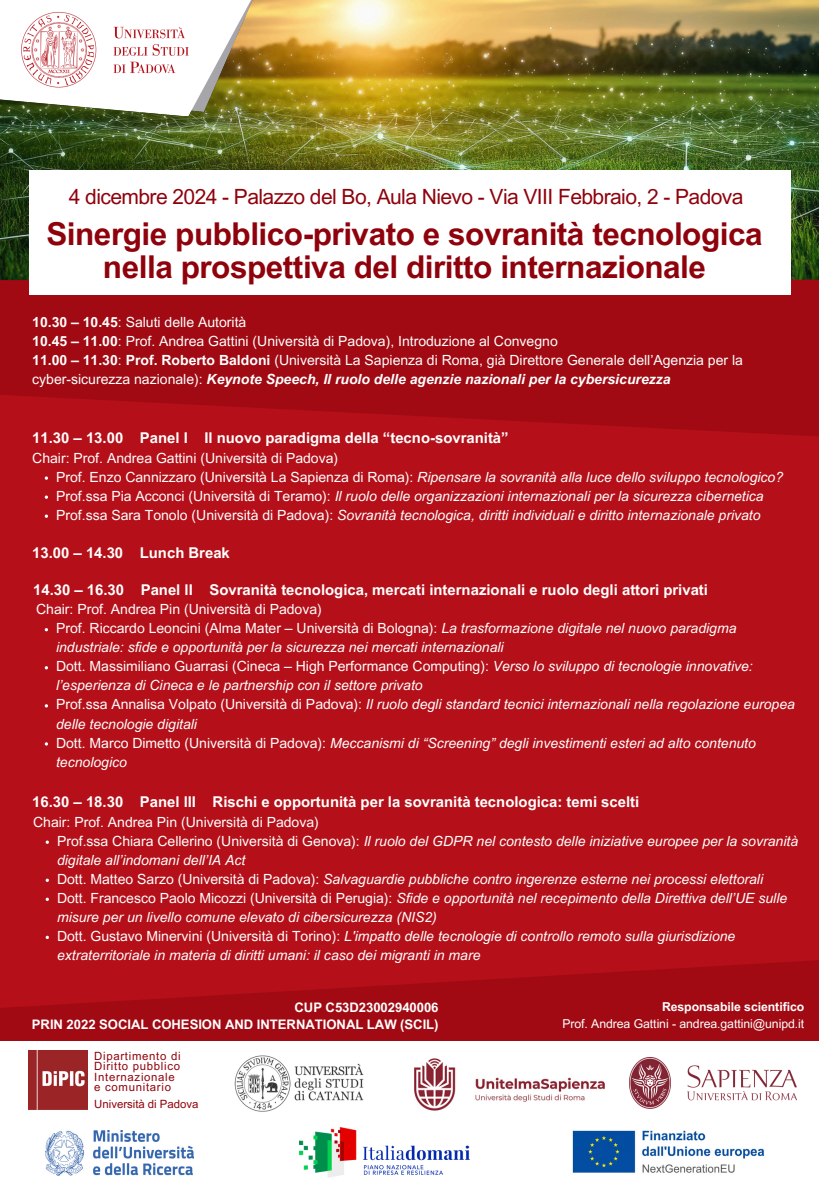
<style>
.page{position:relative;width:819px;height:1191px;background:#fff}
.page>*{position:absolute;margin:0;border:0;box-sizing:border-box;transform-origin:0 0}
.t1{font:700 31.5px/32.8px "Arial MT Pro";letter-spacing:-.015em;color:#8f020c;text-align:center}
.t2{font:21px "Arial MT Pro";letter-spacing:-.025em;color:#8f020c}
.t3{font:700 14.88px "Arial MT Pro";color:#fff}
.t4{font:italic 14px/19.1px "Arial MT Pro";color:#fff}
.t5{font:14px/19.1px "Arial MT Pro";color:#fff}
.t6{font:700 13.12px "Arial MT Pro";letter-spacing:-.005em;color:#fff}
.t7{font:12.25px/17.1px "Arial MT Pro";letter-spacing:-.005em;color:#fff;text-align:right}
.t8{font:11.38px "Arial MT Pro";letter-spacing:.06em;color:#8f020c}
.t9{font:11.38px "Arial MT Pro";color:#8f020c}
.s1{font-weight:700}
.s2{font-weight:700;font-style:italic}
.s3{font-style:normal}
</style>
<div class="page">
<img style="left:0;top:0;width:818px;height:279px">
<img style="left:0;top:0;width:253px;height:116px">
<div style="left:0;top:279px;width:818px;height:474px;background:#a10a13"></div>
<div style="left:0;top:340px;width:818px;height:788px;background:#b51019"></div>
<svg style="left:0;top:960px;width:818px;height:81px;fill:#a10a13"></svg>
<div style="left:29px;top:170px;width:761px;height:125px;background:#fff"></div>
<div style="left:0;top:1041px;width:818px;height:149px;background:#fff"></div>
<img style="left:29px;top:1050px;width:58px;height:59px">
<img style="left:234px;top:1055px;width:130px;height:57px">
<img style="left:414px;top:1058px;width:190px;height:52px">
<img style="left:629px;top:1057px;width:167px;height:51px">
<img style="left:46px;top:1130px;width:147px;height:45px">
<img style="left:299px;top:1127px;width:170px;height:50px">
<img style="left:572px;top:1130px;width:193px;height:43px">
<svg style="left:45px;top:476px;width:3px;height:4px"></svg>
<svg style="left:45px;top:495px;width:3px;height:4px"></svg>
<svg style="left:45px;top:514px;width:3px;height:4px"></svg>
<p class="t2" style="left:69px;top:189px;width:676px">4 dicembre 2024 - Palazzo del Bo, Aula Nievo - Via VIII Febbraio, 2 - Padova</p>
<p class="t1" style="left:46px;top:221px;width:717px">Sinergie pubblico-privato e sovranità tecnologica nella prospettiva del diritto internazionale</p>
<h4 class="t5" style="left:32px;top:314px;width:712px"><span class="s1">10.30 – 10.45</span>: Saluti delle Autorità<br><span class="s1">10.45 – 11.00</span>: Prof. Andrea Gattini (Università di Padova), Introduzione al Convegno<br><span class="s1">11.00 – 11.30</span>: <span class="s1">Prof. Roberto Baldoni</span> (Università La Sapienza di Roma, già Direttore Generale dell’Agenzia per la cyber-sicurezza nazionale): <span class="s2">Keynote Speech, Il ruolo delle agenzie nazionali per la cybersicurezza</span></h4>
<h3 class="t3" style="left:32px;top:432px;width:478px">11.30 – 13.00 Panel I Il nuovo paradigma della “tecno-sovranità”</h3>
<p class="t5" style="left:32px;top:450px;width:307px">Chair: Prof. Andrea Gattini (Università di Padova)</p>
<p class="t4" style="left:56px;top:469px;width:728px"><span class="s3">Prof. Enzo Cannizzaro (Università La Sapienza di Roma):</span> Ripensare la sovranità alla luce dello sviluppo tecnologico?</p>
<p class="t4" style="left:56px;top:488px;width:709px"><span class="s3">Prof.ssa Pia Acconci (Università di Teramo):</span> Il ruolo delle organizzazioni internazionali per la sicurezza cibernetica</p>
<p class="t4" style="left:56px;top:507px;width:705px"><span class="s3">Prof.ssa Sara Tonolo (Università di Padova):</span> Sovranità tecnologica, diritti individuali e diritto internazionale privato</p>
<p class="t3" style="left:32px;top:547px;width:199px">13.00 – 14.30 Lunch Break</p>
<h5 class="t3" style="left:33px;top:584px;width:676px">14.30 – 16.30 Panel lI Sovranità tecnologica, mercati internazionali e ruolo degli attori privati</h5>
<h5 class="t5" style="left:36px;top:601px;width:287px">Chair: Prof. Andrea Pin (Università di Padova)</h5>
<h6 class="t4" style="left:56px;top:620px;width:681px"><span class="s3">Prof. Riccardo Leoncini (Alma Mater – Università di Bologna):</span> La trasformazione digitale nel nuovo paradigma industriale: sfide e opportunità per la sicurezza nei mercati internazionali</h6>
<p class="t4" style="left:56px;top:658px;width:698px"><span class="s3">Dott. Massimiliano Guarrasi (Cineca – High Performance Computing):</span> Verso lo sviluppo di tecnologie innovative: l’esperienza di Cineca e le partnership con il settore privato</p>
<p class="t4" style="left:56px;top:696px;width:740px"><span class="s3">Prof.ssa Annalisa Volpato (Università di Padova):</span> Il ruolo degli standard tecnici internazionali nella regolazione europea delle tecnologie digitali</p>
<p class="t4" style="left:56px;top:735px;width:701px"><span class="s3">Dott. Marco Dimetto (Università di Padova):</span> Meccanismi di “Screening” degli investimenti esteri ad alto contenuto tecnologico</p>
<p class="t3" style="left:32px;top:796px;width:608px">16.30 – 18.30 Panel lII Rischi e opportunità per la sovranità tecnologica: temi scelti</p>
<p class="t5" style="left:33px;top:814px;width:287px">Chair: Prof. Andrea Pin (Università di Padova)</p>
<h3 class="t4" style="left:57px;top:833px;width:742px"><span class="s3">Prof.ssa Chiara Cellerino (Università di Genova):</span> Il ruolo del GDPR nel contesto delle iniziative europee per la sovranità digitale all’indomani dell’IA Act</h3>
<h3 class="t4" style="left:57px;top:871px;width:707px"><span class="s3">Dott. Matteo Sarzo (Università di Padova):</span> Salvaguardie pubbliche contro ingerenze esterne nei processi elettorali</h3>
<h4 class="t4" style="left:57px;top:890px;width:731px"><span class="s3">Dott. Francesco Paolo Micozzi (Università di Perugia):</span> Sfide e opportunità nel recepimento della Direttiva dell’UE sulle misure per un livello comune elevato di cibersicurezza (NIS2)</h4>
<p class="t4" style="left:57px;top:928px;width:679px"><span class="s3">Dott. Gustavo Minervini (Università di Torino):</span> L'impatto delle tecnologie di controllo remoto sulla giurisdizione extraterritoriale in materia di diritti umani: il caso dei migranti in mare</p>
<p class="t7" style="left:562px;top:999px;width:243px"><span class="s1">Responsabile scientifico<br></span>Prof. Andrea Gattini - andrea.gattini@unipd.it</p>
<p class="t6" style="left:294px;top:1002px;width:145px">CUP C53D23002940006</p>
<p class="t6" style="left:32px;top:1019px;width:408px">PRIN 2022 SOCIAL COHESION AND INTERNATIONAL LAW (SCIL)</p>
<p class="t8" style="left:94px;top:1051px;width:88px">Dipartimento di</p>
<p class="t8" style="left:94px;top:1062px;width:87px">Diritto pubblico</p>
<p class="t8" style="left:94px;top:1072px;width:82px">Internazionale</p>
<p class="t8" style="left:94px;top:1083px;width:78px">e comunitario</p>
<p class="t9" style="left:94px;top:1099px;width:106px">Università di Padova</p>
</div>
